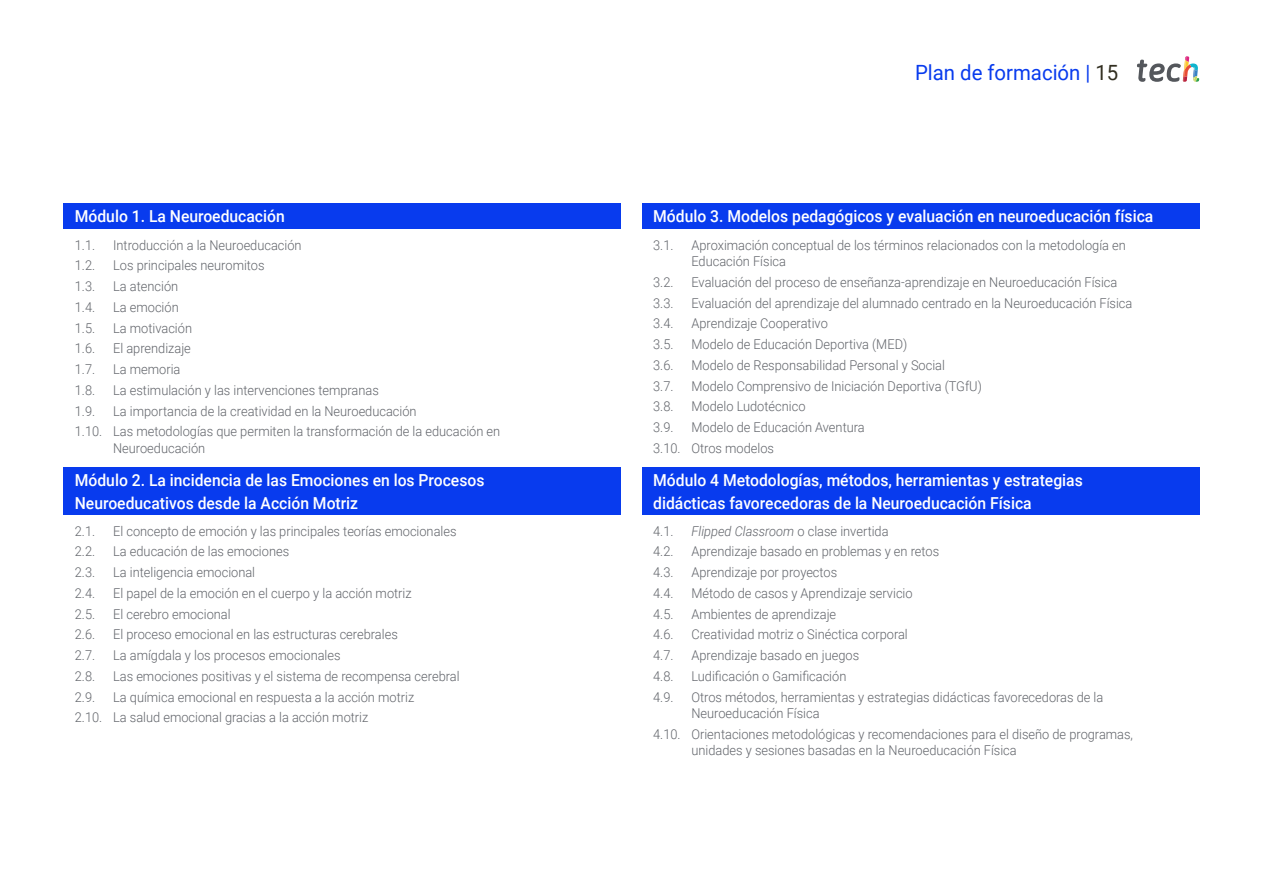
<style>
.page{position:relative;width:1263px;height:893px;background:#fff}
.page>*{position:absolute;margin:0;border:0;box-sizing:border-box;transform-origin:0 0}
.t1{font:21px "Roboto";color:#083bee}
.t2{font:500 16.5px/22.5px "Roboto";color:#fff;scale:.95 1}
.t3{font:300 13.5px/20.7px "Roboto";color:#61646a;scale:.95 1}
.t4{font:italic 300 13.5px "Roboto";color:#61646a;scale:.95 1}
.s1{color:#312e20}
.s2{font-style:normal}
</style>
<div class="page">
<div style="left:64px;top:204px;width:557px;height:25px;background:#083bee"></div>
<div style="left:64px;top:467px;width:557px;height:48px;background:#083bee"></div>
<div style="left:642px;top:204px;width:557px;height:25px;background:#083bee"></div>
<div style="left:642px;top:467px;width:557px;height:48px;background:#083bee"></div>
<svg style="left:1137px;top:56px;width:62px;height:26px"></svg>
<p class="t2" style="left:75px;top:205px;width:223px">Módulo 1. La Neuroeducación</p>
<p class="t3" style="left:75px;top:234px;width:23px">1.1.</p>
<p class="t3" style="left:113px;top:234px;width:200px">Introducción a la Neuroeducación</p>
<p class="t3" style="left:75px;top:255px;width:23px">1.2.</p>
<p class="t3" style="left:113px;top:255px;width:161px">Los principales neuromitos</p>
<p class="t3" style="left:75px;top:275px;width:23px">1.3.</p>
<p class="t3" style="left:113px;top:275px;width:70px">La atención</p>
<p class="t3" style="left:75px;top:296px;width:23px">1.4.</p>
<p class="t3" style="left:113px;top:296px;width:71px">La emoción</p>
<p class="t3" style="left:75px;top:317px;width:23px">1.5.</p>
<p class="t3" style="left:113px;top:317px;width:85px">La motivación</p>
<p class="t3" style="left:75px;top:338px;width:23px">1.6.</p>
<p class="t3" style="left:113px;top:338px;width:83px">El aprendizaje</p>
<p class="t3" style="left:75px;top:358px;width:23px">1.7.</p>
<p class="t3" style="left:113px;top:358px;width:72px">La memoria</p>
<p class="t3" style="left:75px;top:379px;width:23px">1.8.</p>
<p class="t3" style="left:113px;top:379px;width:281px">La estimulación y las intervenciones tempranas</p>
<p class="t3" style="left:75px;top:400px;width:23px">1.9.</p>
<p class="t3" style="left:75px;top:400px;width:449px;text-indent:38px">La importancia de la creatividad en la Neuroeducación<br>1.10. Las metodologías que permiten la transformación de la educación en</p>
<p class="t3" style="left:113px;top:437px;width:98px">Neuroeducación</p>
<p class="t2" style="left:75px;top:468px;width:433px">Módulo 2. La incidencia de las Emociones en los Procesos<br>Neuroeducativos desde la Acción Motriz</p>
<p class="t3" style="left:75px;top:520px;width:23px">2.1.</p>
<p class="t3" style="left:113px;top:520px;width:363px">El concepto de emoción y las principales teorías emocionales</p>
<p class="t3" style="left:75px;top:541px;width:23px">2.2.</p>
<p class="t3" style="left:113px;top:541px;width:187px">La educación de las emociones</p>
<p class="t3" style="left:75px;top:561px;width:23px">2.3.</p>
<p class="t3" style="left:113px;top:561px;width:151px">La inteligencia emocional</p>
<p class="t3" style="left:75px;top:582px;width:23px">2.4.</p>
<p class="t3" style="left:113px;top:582px;width:316px">El papel de la emoción en el cuerpo y la acción motriz</p>
<p class="t3" style="left:75px;top:603px;width:23px">2.5.</p>
<p class="t3" style="left:113px;top:603px;width:125px">El cerebro emocional</p>
<p class="t3" style="left:75px;top:624px;width:23px">2.6.</p>
<p class="t3" style="left:113px;top:624px;width:301px">El proceso emocional en las estructuras cerebrales</p>
<p class="t3" style="left:75px;top:644px;width:23px">2.7.</p>
<p class="t3" style="left:113px;top:644px;width:241px">La amígdala y los procesos emocionales</p>
<p class="t3" style="left:75px;top:665px;width:23px">2.8.</p>
<p class="t3" style="left:113px;top:665px;width:366px">Las emociones positivas y el sistema de recompensa cerebral</p>
<p class="t3" style="left:75px;top:686px;width:23px">2.9.</p>
<p class="t3" style="left:75px;top:686px;width:359px;text-indent:38px">La química emocional en respuesta a la acción motriz<br>2.10. La salud emocional gracias a la acción motriz</p>
<h1 class="t1" style="left:915px;top:57px;width:205px">Plan de formación | <span class="s1">15</span></h1>
<p class="t2" style="left:653px;top:205px;width:528px">Módulo 3. Modelos pedagógicos y evaluación en neuroeducación física</p>
<p class="t3" style="left:653px;top:234px;width:23px">3.1.</p>
<p class="t3" style="left:691px;top:236px;width:459px;line-height:16.5px">Aproximación conceptual de los términos relacionados con la metodología en<br>Educación Física</p>
<p class="t3" style="left:653px;top:271px;width:23px">3.2.</p>
<p class="t3" style="left:691px;top:271px;width:450px">Evaluación del proceso de enseñanza-aprendizaje en Neuroeducación Física</p>
<p class="t3" style="left:653px;top:292px;width:23px">3.3.</p>
<p class="t3" style="left:691px;top:292px;width:466px">Evaluación del aprendizaje del alumnado centrado en la Neuroeducación Física</p>
<p class="t3" style="left:653px;top:313px;width:23px">3.4.</p>
<p class="t3" style="left:691px;top:313px;width:145px">Aprendizaje Cooperativo</p>
<p class="t3" style="left:653px;top:333px;width:23px">3.5.</p>
<p class="t3" style="left:691px;top:333px;width:229px">Modelo de Educación Deportiva (MED)</p>
<p class="t3" style="left:653px;top:354px;width:23px">3.6.</p>
<p class="t3" style="left:691px;top:354px;width:268px">Modelo de Responsabilidad Personal y Social</p>
<p class="t3" style="left:653px;top:375px;width:23px">3.7.</p>
<p class="t3" style="left:691px;top:375px;width:307px">Modelo Comprensivo de Iniciación Deportiva (TGfU)</p>
<p class="t3" style="left:653px;top:396px;width:23px">3.8.</p>
<p class="t3" style="left:691px;top:396px;width:122px">Modelo Ludotécnico</p>
<p class="t3" style="left:653px;top:416px;width:23px">3.9.</p>
<p class="t3" style="left:653px;top:416px;width:224px;text-indent:38px">Modelo de Educación Aventura<br>3.10. Otros modelos</p>
<p class="t2" style="left:653px;top:468px;width:454px">Módulo 4 Metodologías, métodos, herramientas y estrategias didácticas favorecedoras de la Neuroeducación Física</p>
<p class="t3" style="left:653px;top:520px;width:23px">4.1.</p>
<p class="t4" style="left:691px;top:521px;width:209px">Flipped Classroom <span class="s2">o clase invertida</span></p>
<p class="t3" style="left:653px;top:541px;width:23px">4.2.</p>
<p class="t3" style="left:691px;top:541px;width:262px">Aprendizaje basado en problemas y en retos</p>
<p class="t3" style="left:653px;top:561px;width:23px">4.3.</p>
<p class="t3" style="left:691px;top:561px;width:155px">Aprendizaje por proyectos</p>
<p class="t3" style="left:653px;top:582px;width:23px">4.4.</p>
<p class="t3" style="left:691px;top:582px;width:234px">Método de casos y Aprendizaje servicio</p>
<p class="t3" style="left:653px;top:603px;width:23px">4.5.</p>
<p class="t3" style="left:691px;top:603px;width:154px">Ambientes de aprendizaje</p>
<p class="t3" style="left:653px;top:624px;width:23px">4.6.</p>
<p class="t3" style="left:691px;top:624px;width:229px">Creatividad motriz o Sinéctica corporal</p>
<p class="t3" style="left:653px;top:644px;width:23px">4.7.</p>
<p class="t3" style="left:691px;top:644px;width:178px">Aprendizaje basado en juegos</p>
<p class="t3" style="left:653px;top:665px;width:23px">4.8.</p>
<p class="t3" style="left:691px;top:665px;width:165px">Ludificación o Gamificación</p>
<p class="t3" style="left:653px;top:686px;width:23px">4.9.</p>
<p class="t3" style="left:691px;top:688px;width:435px;line-height:16.5px">Otros métodos, herramientas y estrategias didácticas favorecedoras de la<br>Neuroeducación Física</p>
<p class="t3" style="left:691px;top:725px;width:466px;line-height:16.5px;text-indent:-38px">4.10. Orientaciones metodológicas y recomendaciones para el diseño de programas, unidades y sesiones basadas en la Neuroeducación Física</p>
</div>
